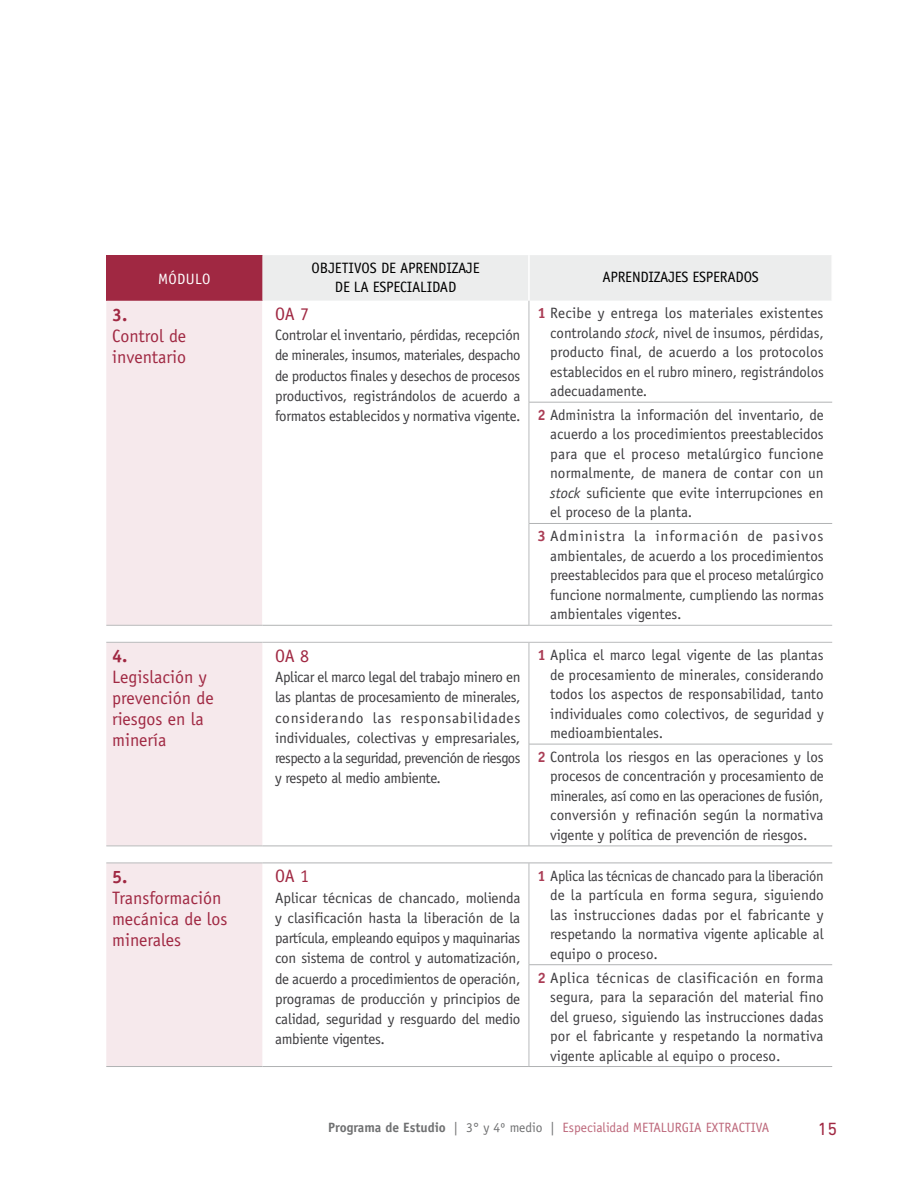
<style>
.page{position:relative;width:918px;height:1188px;background:#fff}
.page>*{position:absolute;margin:0;border:0;box-sizing:border-box;transform-origin:0 0}
.t1{font:18px/21px "Officina Sans";color:#a02842}
.t2{font:700 18px "Officina Sans";color:#a02842}
.t3{font:18px "DIN Next LT Pro";color:#a02842}
.t4{font:15px/19.5px "Officina Sans";letter-spacing:-.01em;color:#3e3d40;text-align:justify}
.t5{font:15px "Officina Sans";color:#000}
.t6{font:15px "Officina Sans";letter-spacing:.02em;color:#fff}
.t7{font:13.5px "Officina Sans";color:#bd687b}
.s1{font-weight:700;color:#aa3d55}
.s2{font-style:italic}
.s3{font-weight:700;color:#707172}
.s4{color:#707172}
</style>
<div class="page">
<div style="left:106px;top:255px;width:156px;height:46px;background:#a02842"></div>
<div style="left:262px;top:255px;width:569px;height:46px;background:#eceded"></div>
<div style="left:106px;top:301px;width:156px;height:765px;background:#f6e9ec"></div>
<svg style="left:262px;top:301px;width:570px;height:324px"></svg>
<div style="left:529px;top:402px;width:303px;height:121px;background:#fff"></div>
<hr style="left:528px;top:255px;width:2px;height:46px;background:#fff">
<hr style="left:529px;top:301px;width:1px;height:101px;background:#b9bbbc">
<hr style="left:529px;top:523px;width:1px;height:102px;background:#b9bbbc">
<hr style="left:529px;top:402px;width:1px;height:121px;background:#b9bbbc">
<hr style="left:529px;top:402px;width:303px;height:1px;background:#b1b3b4">
<hr style="left:529px;top:523px;width:303px;height:1px;background:#b1b3b4">
<hr style="left:106px;top:846px;width:156px;height:1px;background:#b9bbbc">
<hr style="left:529px;top:643px;width:1px;height:101px;background:#b9bbbc">
<hr style="left:529px;top:744px;width:1px;height:102px;background:#b9bbbc">
<hr style="left:529px;top:863px;width:1px;height:102px;background:#b9bbbc">
<hr style="left:529px;top:965px;width:1px;height:101px;background:#b9bbbc">
<hr style="left:529px;top:744px;width:303px;height:1px;background:#b1b3b4">
<hr style="left:529px;top:846px;width:303px;height:1px;background:#b1b3b4">
<hr style="left:262px;top:846px;width:267px;height:1px;background:#b1b3b4">
<hr style="left:529px;top:964px;width:303px;height:1px;background:#b1b3b4">
<hr style="left:106px;top:863px;width:156px;height:1px;background:#b9bbbc">
<hr style="left:262px;top:863px;width:267px;height:1px;background:#b1b3b4">
<hr style="left:529px;top:863px;width:303px;height:1px;background:#b1b3b4">
<hr style="left:106px;top:625px;width:156px;height:1px;background:#b9bbbc">
<hr style="left:262px;top:625px;width:267px;height:1px;background:#b1b3b4">
<hr style="left:529px;top:625px;width:303px;height:1px;background:#b9bbbc">
<hr style="left:106px;top:642px;width:156px;height:1px;background:#b9bbbc">
<hr style="left:262px;top:642px;width:267px;height:1px;background:#b9bbbc">
<hr style="left:529px;top:642px;width:303px;height:1px;background:#b9bbbc">
<hr style="left:106px;top:1066px;width:156px;height:1px;background:#b1b3b4">
<hr style="left:262px;top:1066px;width:267px;height:1px;background:#b1b3b4">
<hr style="left:529px;top:1066px;width:303px;height:1px;background:#b1b3b4">
<p class="t6" style="left:158px;top:270px;width:54px">MóDULO</p>
<p class="t5" style="left:312px;top:259px;width:9px">objetivos</p>
<p class="t5" style="left:381px;top:259px;width:36px">de Aprendizaje</p>
<p class="t5" style="left:335px;top:278px;width:46px">delaespecialidad</p>
<p class="t5" style="left:602px;top:269px;width:17px">Aprendizajes</p>
<p class="t5" style="left:692px;top:269px;width:9px">esperados</p>
<p class="t2" style="left:112px;top:303px;width:17px">3.</p>
<p class="t1" style="left:112px;top:325px;width:76px">Control de inventario</p>
<p class="t1" style="left:275px;top:303px;width:36px">OA 7</p>
<p class="t4" style="left:275px;top:325px;width:247px;line-height:20.2px">Controlar el inventario, pérdidas, recepción de minerales, insumos, materiales, despacho de productos finales y desechos de procesos productivos, registrándolos de acuerdo a formatos establecidos y normativa vigente.</p>
<p class="t4" style="left:550px;top:303px;width:275px;text-indent:-13px"><span class="s1">1</span> Recibe y entrega los materiales existentes controlando <span class="s2">stock</span>, nivel de insumos, pérdidas, producto final, de acuerdo a los protocolos establecidos en el rubro minero, registrándolos adecuadamente.</p>
<p class="t4" style="left:550px;top:405px;width:275px;text-indent:-13px"><span class="s1">2</span> Administra la información del inventario, de acuerdo a los procedimientos preestablecidos para que el proceso metalúrgico funcione normalmente, de manera de contar con un <span class="s2">stock</span> suficiente que evite interrupciones en el proceso de la planta.</p>
<p class="t4" style="left:550px;top:526px;width:275px;text-indent:-13px"><span class="s1">3</span> Administra la información de pasivos ambientales, de acuerdo a los procedimientos preestablecidos para que el proceso metalúrgico funcione normalmente, cumpliendo las normas ambientales vigentes.</p>
<p class="t2" style="left:112px;top:645px;width:17px">4.</p>
<p class="t1" style="left:112px;top:667px;width:103px">Legislación y prevención de riesgos en la minería</p>
<p class="t1" style="left:275px;top:645px;width:36px">OA 8</p>
<p class="t4" style="left:275px;top:667px;width:247px;line-height:20.2px">Aplicar el marco legal del trabajo minero en las plantas de procesamiento de minerales, considerando las responsabilidades individuales, colectivas y empresariales, respecto a la seguridad, prevención de riesgos y respeto al medio ambiente.</p>
<p class="t4" style="left:550px;top:645px;width:275px;text-indent:-13px"><span class="s1">1</span> Aplica el marco legal vigente de las plantas de procesamiento de minerales, considerando todos los aspectos de responsabilidad, tanto individuales como colectivos, de seguridad y medioambientales.</p>
<p class="t4" style="left:550px;top:747px;width:275px;text-indent:-13px"><span class="s1">2</span> Controla los riesgos en las operaciones y los procesos de concentración y procesamiento de minerales, así como en las operaciones de fusión, conversión y refinación según la normativa vigente y política de prevención de riesgos.</p>
<p class="t2" style="left:112px;top:866px;width:17px">5.</p>
<p class="t1" style="left:112px;top:888px;width:117px">Transformación mecánica de los minerales</p>
<p class="t1" style="left:275px;top:866px;width:36px">OA 1</p>
<p class="t4" style="left:275px;top:887px;width:247px;line-height:20.2px">Aplicar técnicas de chancado, molienda y clasificación hasta la liberación de la partícula, empleando equipos y maquinarias con sistema de control y automatización, de acuerdo a procedimientos de operación, programas de producción y principios de calidad, seguridad y resguardo del medio ambiente vigentes.</p>
<p class="t4" style="left:550px;top:866px;width:275px;text-indent:-13px"><span class="s1">1</span> Aplica las técnicas de chancado para la liberación de la partícula en forma segura, siguiendo las instrucciones dadas por el fabricante y respetando la normativa vigente aplicable al equipo o proceso.</p>
<p class="t4" style="left:550px;top:968px;width:275px;text-indent:-13px"><span class="s1">2</span> Aplica técnicas de clasificación en forma segura, para la separación del material fino del grueso, siguiendo las instrucciones dadas por el fabricante y respetando la normativa vigente aplicable al equipo o proceso.</p>
<p class="t7" style="left:328px;top:1120px;width:443px"><span class="s3">Programa de Estudio</span> <span class="s4">| 3° y 4º medio |</span> Especialidad Metalurgia Extractiva</p>
<p class="t3" style="left:818px;top:1118px;width:21px">15</p>
</div>
